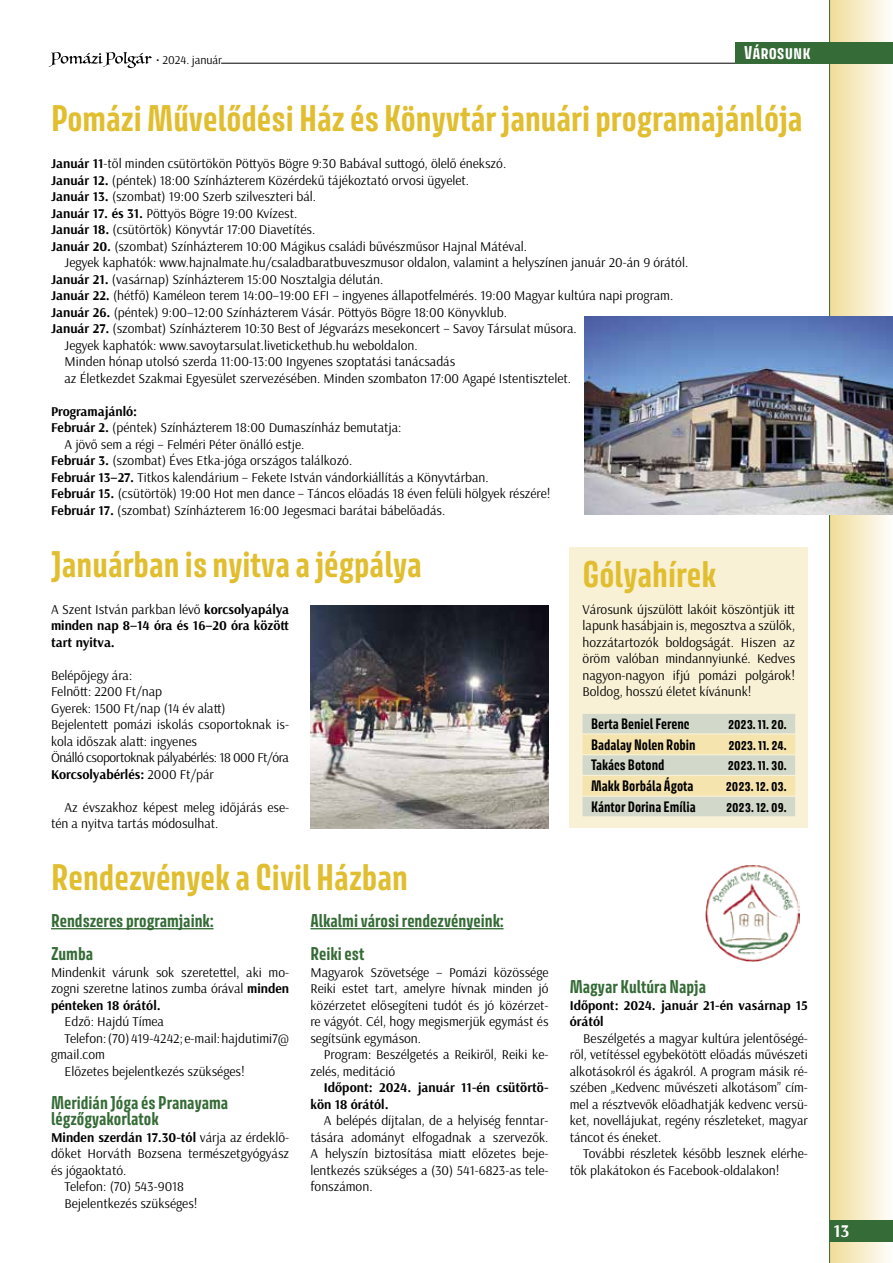
<style>
.page{position:relative;width:893px;height:1263px;background:#fff}
.page>*{position:absolute;margin:0;border:0;box-sizing:border-box;transform-origin:0 0}
.t1{font:700 33px "Avory I Latn";color:#e1be2f}
.t2{font:700 18px "Arsenal";color:#fff}
.t3{font:700 16.5px/33px "Avory I Latn";color:#356b36}
.t4{font:700 16.5px "Avory I Latn";color:#fff}
.t5{font:13.5px/16.5px "Arsenal";color:#000;text-align:justify}
.t6{font:700 13.5px/16.5px "Arsenal";color:#000}
.t7{font:700 13.5px "Avory I Latn";color:#000}
.t8{font:12px "Arsenal";letter-spacing:-.005em;color:#000}
.s1{font-weight:700}
.s2{font-weight:400}
</style>
<div class="page">
<div style="left:830px;top:0;width:63px;height:1263px;background:linear-gradient(to right,#f0dd99,#fefdfc)"></div>
<hr style="left:829px;top:0;width:1px;height:1263px;background:#356b36">
<hr style="left:51px;top:928px;width:163px;height:1px;background:#356b36">
<hr style="left:310px;top:928px;width:194px;height:1px;background:#356b36">
<div style="left:829px;top:1220px;width:64px;height:22px;background:#356b36"></div>
<svg style="left:49px;top:52px;width:103px;height:16px"></svg>
<hr style="left:221px;top:63px;width:516px;height:1px;background:#000">
<div style="left:736px;top:42px;width:157px;height:21px;background:#356b36"></div>
<div style="left:570px;top:548px;width:238px;height:280px;background:#f9f1d6"></div>
<div style="left:583px;top:714px;width:212px;height:19px;background:#d3d9ca"></div>
<div style="left:583px;top:735px;width:212px;height:19px;background:#f5e4ae"></div>
<div style="left:583px;top:755px;width:212px;height:20px;background:#d3d9ca"></div>
<div style="left:583px;top:776px;width:212px;height:19px;background:#f5e4ae"></div>
<div style="left:583px;top:797px;width:212px;height:19px;background:#d3d9ca"></div>
<img style="left:584px;top:317px;width:309px;height:197px">
<img style="left:310px;top:605px;width:239px;height:223px">
<img style="left:705px;top:865px;width:94px;height:96px">
<p class="t8" style="left:156px;top:52px;width:67px">• 2024. január</p>
<p class="t4" style="left:744px;top:42px;width:68px">Városunk</p>
<h1 class="t1" style="left:51px;top:97px;width:753px">Pomázi Művelődési Ház és Könyvtár januári programajánlója</h1>
<p class="t5" style="left:51px;top:155px;width:457px"><span class="s1">Január 11</span>-től minden csütörtökön Pöttyös Bögre 9:30 Babával suttogó, ölelő énekszó.</p>
<p class="t5" style="left:51px;top:172px;width:420px"><span class="s1">Január 12.</span> (péntek) 18:00 Színházterem Közérdekű tájékoztató orvosi ügyelet.</p>
<p class="t5" style="left:51px;top:188px;width:267px"><span class="s1">Január 13.</span> (szombat) 19:00 Szerb szilveszteri bál.</p>
<p class="t5" style="left:51px;top:205px;width:248px"><span class="s1">Január 17. és 31.</span> Pöttyös Bögre 19:00 Kvízest.</p>
<p class="t5" style="left:51px;top:221px;width:266px"><span class="s1">Január 18.</span> (csütörtök) Könyvtár 17:00 Diavetítés.</p>
<p class="t5" style="left:51px;top:238px;width:478px"><span class="s1">Január 20.</span> (szombat) Színházterem 10:00 Mágikus családi bűvészműsor Hajnal Mátéval.</p>
<p class="t5" style="left:65px;top:254px;width:625px">Jegyek kaphatók: www.hajnalmate.hu/csaladbaratbuveszmusor oldalon, valamint a helyszínen január 20-án 9 órától.</p>
<p class="t5" style="left:51px;top:271px;width:334px"><span class="s1">Január 21.</span> (vasárnap) Színházterem 15:00 Nosztalgia délután.</p>
<p class="t5" style="left:51px;top:287px;width:624px"><span class="s1">Január 22.</span> (hétfő) Kaméleon terem 14:00–19:00 EFI – ingyenes állapotfelmérés. 19:00 Magyar kultúra napi program.</p>
<p class="t5" style="left:51px;top:304px;width:458px"><span class="s1">Január 26.</span> (péntek) 9:00–12:00 Színházterem Vásár. Pöttyös Bögre 18:00 Könyvklub.</p>
<p class="t5" style="left:51px;top:320px;width:527px"><span class="s1">Január 27.</span> (szombat) Színházterem 10:30 Best of Jégvarázs mesekoncert – Savoy Társulat műsora.</p>
<p class="t5" style="left:65px;top:337px;width:355px">Jegyek kaphatók: www.savoytarsulat.livetickethub.hu weboldalon.</p>
<p class="t5" style="left:65px;top:353px;width:392px">Minden hónap utolsó szerda 11:00-13:00 Ingyenes szoptatási tanácsadás</p>
<p class="t5" style="left:65px;top:370px;width:508px">az Életkezdet Szakmai Egyesület szervezésében. Minden szombaton 17:00 Agapé Istentisztelet.</p>
<p class="t6" style="left:51px;top:403px;width:88px">Programajánló:</p>
<p class="t5" style="left:51px;top:419px;width:352px"><span class="s1">Február 2.</span> (péntek) Színházterem 18:00 Dumaszínház bemutatja:</p>
<p class="t5" style="left:65px;top:436px;width:242px">A jövő sem a régi – Felméri Péter önálló estje.</p>
<p class="t5" style="left:51px;top:452px;width:303px"><span class="s1">Február 3.</span> (szombat) Éves Etka-jóga országos találkozó.</p>
<p class="t5" style="left:51px;top:469px;width:439px"><span class="s1">Február 13–27.</span> Titkos kalendárium – Fekete István vándorkiállítás a Könyvtárban.</p>
<p class="t5" style="left:51px;top:485px;width:501px"><span class="s1">Február 15.</span> (csütörtök) 19:00 Hot men dance – Táncos előadás 18 éven felüli hölgyek részére!</p>
<p class="t5" style="left:51px;top:502px;width:396px"><span class="s1">Február 17.</span> (szombat) Színházterem 16:00 Jegesmaci barátai bábelőadás.</p>
<h1 class="t1" style="left:51px;top:543px;width:372px">Januárban is nyitva a jégpálya</h1>
<p class="t6" style="left:51px;top:601px;width:240px;text-align:justify"><span class="s2">A Szent István parkban lévő</span> korcsolyapálya minden nap 8–14 óra és 16–20 óra között tart nyitva.</p>
<p class="t5" style="left:51px;top:667px;width:240px;text-align:left">Belépőjegy ára:<br>Felnőtt: 2200 Ft/nap<br>Gyerek: 1500 Ft/nap (14 év alatt)<br>Bejelentett pomázi iskolás csoportoknak is&shy;kola időszak alatt: ingyenes<br>Önálló csoportoknak pályabérlés: 18 000 Ft/óra<br><span class="s1">Korcsolyabérlés:</span> 2000 Ft/pár</p>
<p class="t5" style="left:51px;top:799px;width:240px;text-indent:14px">Az évszakhoz képest meleg időjárás ese&shy;tén a nyitva tartás módosulhat.</p>
<h1 class="t1" style="left:51px;top:856px;width:358px">Rendezvények a Civil Házban</h1>
<p class="t3" style="left:51px;top:904px;width:164px">Rendszeres programjaink:<br>Zumba</p>
<p class="t5" style="left:51px;top:964px;width:240px">Mindenkit várunk sok szeretettel, aki mo&shy;zogni szeretne latinos zumba órával <span class="s1">minden pénteken 18 órától.</span></p>
<p class="t5" style="left:65px;top:1013px;width:101px">Edző: Hajdú Tímea</p>
<p class="t5" style="left:65px;top:1030px;width:226px">Telefon: (70) 419-4242; e-mail: hajdutimi7@</p>
<p class="t5" style="left:51px;top:1046px;width:55px">gmail.com</p>
<p class="t5" style="left:65px;top:1063px;width:182px">Előzetes bejelentkezés szükséges!</p>
<p class="t3" style="left:51px;top:1094px;width:179px;line-height:16.5px">Meridián Jóga és Pranayama légzőgyakorlatok</p>
<p class="t6" style="left:51px;top:1129px;width:240px">Minden szerdán 17.30-tól <span class="s2">várja az érdeklő-</span></p>
<p class="t5" style="left:51px;top:1145px;width:240px">dőket Horváth Bozsena természetgyógyász</p>
<p class="t5" style="left:51px;top:1162px;width:77px">és jógaoktató.</p>
<p class="t5" style="left:65px;top:1178px;width:121px">Telefon: (70) 543-9018</p>
<p class="t5" style="left:65px;top:1195px;width:135px">Bejelentkezés szükséges!</p>
<p class="t3" style="left:310px;top:904px;width:195px">Alkalmi városi rendezvényeink:<br>Reiki est</p>
<p class="t5" style="left:310px;top:964px;width:240px">Magyarok Szövetsége – Pomázi közössége Reiki estet tart, amelyre hívnak minden jó közérzetet elősegíteni tudót és jó közérzet&shy;re vágyót. Cél, hogy megismerjük egymást és segítsünk egymáson.</p>
<p class="t5" style="left:310px;top:1046px;width:240px;text-indent:14px">Program: Beszélgetés a Reikiről, Reiki ke&shy;zelés, meditáció</p>
<p class="t6" style="left:310px;top:1080px;width:240px;text-indent:14px">Időpont: 2024. január 11-én csütörtö&shy;kön 18 órától.</p>
<p class="t5" style="left:310px;top:1112px;width:240px;text-indent:14px">A belépés díjtalan, de a helyiség fenntar&shy;tására adományt elfogadnak a szervezők.<br>A helyszín biztosítása miatt előzetes beje&shy;lentkezés szükséges a (30) 541-6823-as tele&shy;fonszámon.</p>
<h1 class="t1" style="left:583px;top:553px;width:135px">Gólyahírek</h1>
<p class="t5" style="left:583px;top:601px;width:214px">Városunk újszülött lakóit köszöntjük itt lapunk hasábjain is, megosztva a szülők, hozzátartozók boldogságát. Hiszen az öröm valóban mindannyiunké. Kedves nagyon-nagyon ifjú pomázi polgárok!<br>Boldog, hosszú életet kívánunk!</p>
<p class="t7" style="left:591px;top:715px;width:100px">Berta Beniel Ferenc</p>
<p class="t7" style="left:728px;top:715px;width:60px">2023. 11. 20.</p>
<p class="t7" style="left:591px;top:736px;width:106px">Badalay Nolen Robin</p>
<p class="t7" style="left:728px;top:736px;width:60px">2023. 11. 24.</p>
<p class="t7" style="left:591px;top:756px;width:75px">Takács Botond</p>
<p class="t7" style="left:728px;top:756px;width:60px">2023. 11. 30.</p>
<p class="t7" style="left:591px;top:777px;width:104px">Makk Borbála Ágota</p>
<p class="t7" style="left:726px;top:777px;width:62px">2023. 12. 03.</p>
<p class="t7" style="left:591px;top:798px;width:106px">Kántor Dorina Emília</p>
<p class="t7" style="left:726px;top:798px;width:62px">2023. 12. 09.</p>
<p class="t3" style="left:570px;top:970px;width:138px">Magyar Kultúra Napja</p>
<p class="t6" style="left:570px;top:997px;width:240px">Időpont: 2024. január 21-én vasárnap 15 órától</p>
<p class="t5" style="left:570px;top:1030px;width:240px;text-indent:14px">Beszélgetés a magyar kultúra jelentőségé&shy;ről, vetítéssel egybekötött előadás művészeti alkotásokról és ágakról. A program másik ré&shy;szében „Kedvenc művészeti alkotásom” cím&shy;mel a résztvevők előadhatják kedvenc versü&shy;ket, novellájukat, regény részleteket, magyar táncot és éneket.</p>
<p class="t5" style="left:570px;top:1145px;width:240px;text-indent:14px">További részletek később lesznek elérhe&shy;tők plakátokon és Facebook-oldalakon!</p>
<h2 class="t2" style="left:833px;top:1220px;width:18px">13</h2>
</div>
